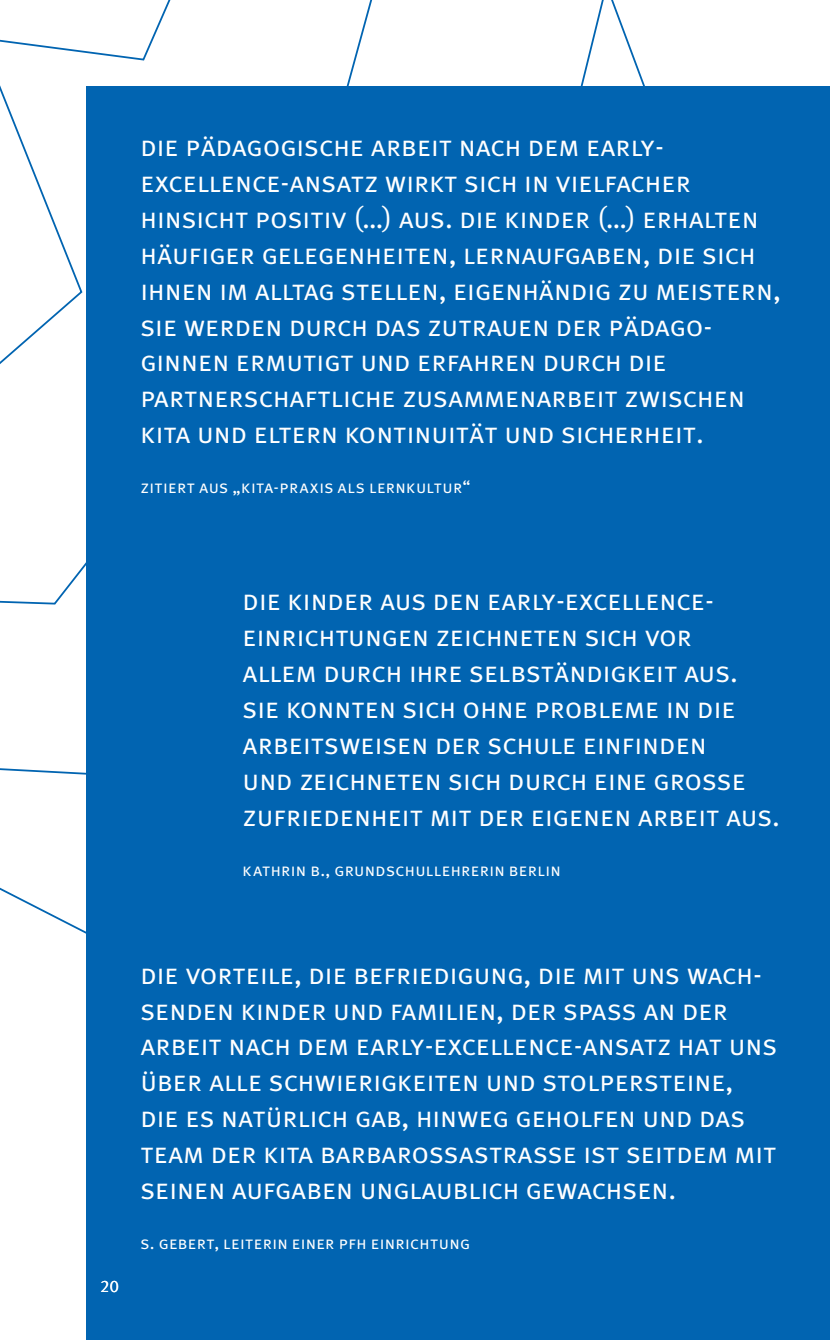
<style>
.page{position:relative;width:830px;height:1340px;background:#fff}
.page>*{position:absolute;margin:0;border:0;box-sizing:border-box;transform-origin:0 0}
.t1{font:29.25px/36px "Meta Plus Normal Caps";color:#fff}
.t2{font:18px "Meta Plus Normal Caps";letter-spacing:.015em;color:#fff}
.t3{font:16.88px "Meta Plus Normal Caps";color:#fff}
</style>
<div class="page">
<svg style="left:0;top:0;width:372px;height:605px"></svg>
<div style="left:86px;top:86px;width:743px;height:1253px;background:#0164b1"></div>
<p class="t1" style="left:140px;top:127px;width:641px">die pädagogische arbeit nach dem early&shy;excellence-ansatz wirkt sich in vielfacher hinsicht positiv (…) aus. die kinder (…) erhalten häufiger gelegenheiten, lernaufgaben, die sich ihnen im alltag stellen, eigenhändig zu meistern, sie werden durch das zutrauen der pädago&shy;ginnen ermutigt und erfahren durch die partnerschaftliche zusammenarbeit zwischen kita und eltern kontinuität und sicherheit.</p>
<p class="t2" style="left:140px;top:476px;width:331px">zitiert aus „kita-praxis als lernkultur“</p>
<p class="t1" style="left:242px;top:582px;width:538px">die kinder aus den early-excellence&shy;einrichtungen zeichneten sich vor<br>allem durch ihre selbständigkeit aus. sie konnten sich ohne probleme in die arbeitsweisen der schule einfinden<br>und zeichneten sich durch eine grosse zufriedenheit mit der eigenen arbeit aus.</p>
<p class="t2" style="left:242px;top:859px;width:319px">kathrin b., grundschullehrerin berlin</p>
<p class="t3" style="left:100px;top:1276px;width:20px">20</p>
<p class="t1" style="left:140px;top:955px;width:638px">die vorteile, die befriedigung, die mit uns wach&shy;senden kinder und familien, der spass an der arbeit nach dem early-excellence-ansatz hat uns über alle schwierigkeiten und stolpersteine, die es natürlich gab, hinweg geholfen und das team der kita barbarossastrasse ist seitdem mit seinen aufgaben unglaublich gewachsen.</p>
<p class="t2" style="left:140px;top:1232px;width:331px">s. gebert, leiterin einer pfh einrichtung</p>
</div>
